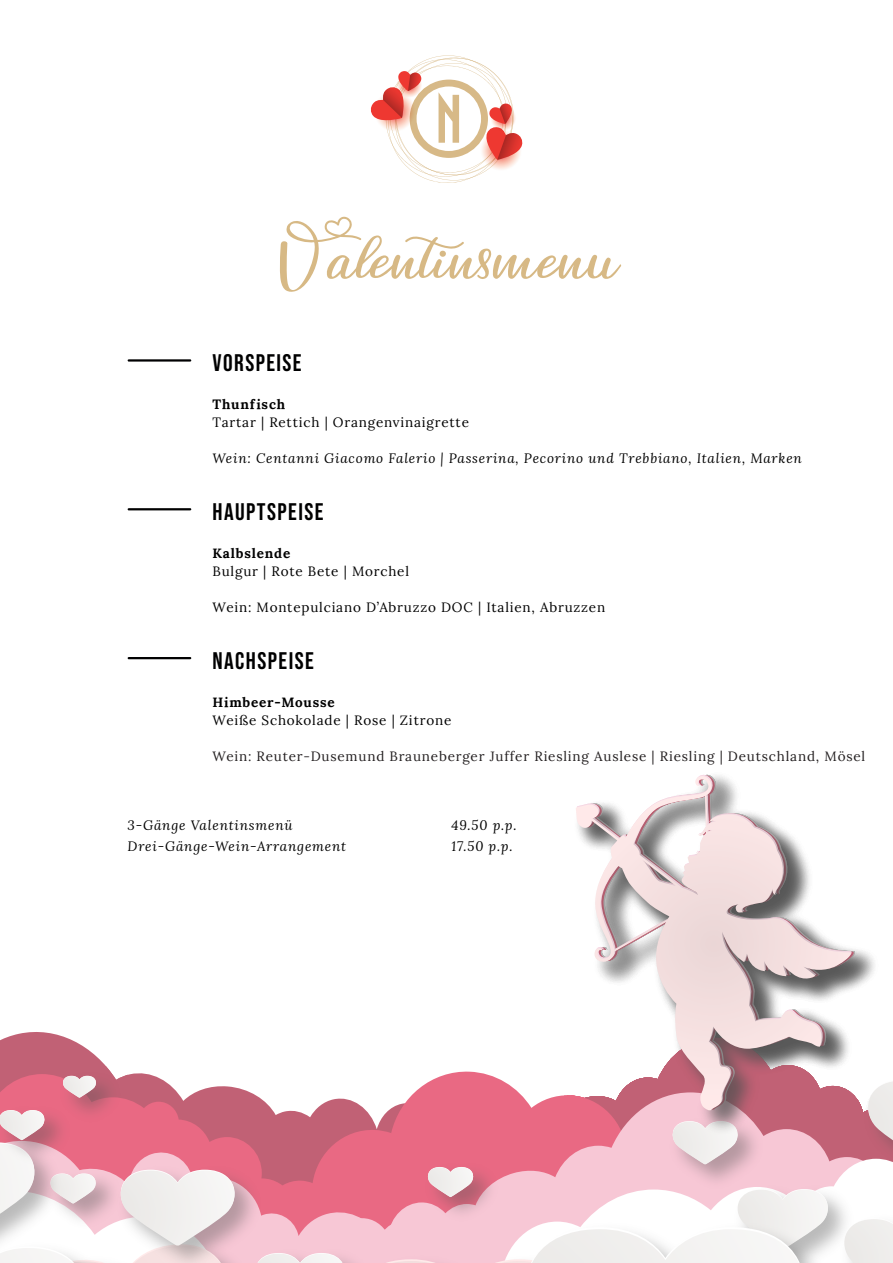
<style>
.page{position:relative;width:893px;height:1263px;background:#fff}
.page>*{position:absolute;margin:0;border:0;box-sizing:border-box;transform-origin:0 0}
.t1{font:108px "Femina";color:#d7b985}
.t2{font:24px "Bebas Neue";letter-spacing:.06em;color:#000001}
.t3{font:italic 13.5px "Lora";letter-spacing:.06em;color:#000001}
.t4{font:13.5px "Lora";letter-spacing:.06em;color:#000001}
.t5{font:13.5px "Lora";letter-spacing:.06em;color:#231f20}
.t6{font:700 13.5px "Lora";letter-spacing:.06em;color:#000001}
.s1{color:#fff}
</style>
<div class="page">
<svg style="left:0;top:1032px;width:106px;height:42px;fill:#c16175"></svg>
<svg style="left:0;top:1074px;width:512px;height:60px"></svg>
<svg style="left:249px;top:1092px;width:610px;height:67px"></svg>
<img style="left:54px;top:1066px;width:74px;height:44px">
<svg style="left:62px;top:1076px;width:35px;height:22px"></svg>
<img style="left:829px;top:1179px;width:14px;height:39px">
<img style="left:835px;top:1209px;width:11px;height:32px">
<svg style="left:842px;top:1218px;width:51px;height:45px"></svg>
<img style="left:829px;top:1218px;width:7px;height:29px">
<svg style="left:254px;top:1121px;width:575px;height:142px"></svg>
<img style="left:0;top:1101px;width:76px;height:9px">
<img style="left:237px;top:1160px;width:29px;height:103px">
<svg style="left:0;top:1110px;width:237px;height:153px"></svg>
<img style="left:859px;top:1144px;width:7px;height:18px">
<svg style="left:866px;top:1081px;width:27px;height:81px"></svg>
<img style="left:564px;top:774px;width:320px;height:370px">
<svg style="left:576px;top:776px;width:276px;height:336px"></svg>
<hr style="left:129px;top:359px;width:61px;height:3px;background:#000001">
<hr style="left:129px;top:508px;width:61px;height:2px;background:#000001">
<hr style="left:129px;top:657px;width:61px;height:2px;background:#000001">
<svg style="left:371px;top:55px;width:152px;height:128px"></svg>
<p class="t1" style="left:278px;top:207px;width:338px">Valentinsmenu</p>
<p class="t2" style="left:213px;top:349px;width:91px">VORSPEISE</p>
<p class="t6" style="left:213px;top:393px;width:74px">Thunfisch</p>
<p class="t4" style="left:213px;top:412px;width:258px">Tartar | Rettich | Orangenvinaigrette</p>
<p class="t3" style="left:213px;top:449px;width:591px">Wein: Centanni Giacomo Falerio | Passerina, Pecorino und Trebbiano, Italien, Marken</p>
<p class="t2" style="left:213px;top:498px;width:112px">HAUPTSPEISE</p>
<p class="t6" style="left:213px;top:542px;width:79px">Kalbslende</p>
<p class="t4" style="left:213px;top:561px;width:232px">Bulgur | Rote Bete | Morchel<span class="s1">soße</span></p>
<p class="t4" style="left:213px;top:597px;width:394px">Wein: Montepulciano D’Abruzzo DOC | Italien, Abruzzen</p>
<p class="t2" style="left:213px;top:647px;width:103px">NACHSPEISE</p>
<p class="t6" style="left:213px;top:690px;width:124px">Himbeer-Mousse</p>
<p class="t4" style="left:213px;top:710px;width:240px">Weiße Schokolade | Rose | Zitrone</p>
<p class="t5" style="left:213px;top:746px;width:654px">Wein: Reuter-Dusemund Brauneberger Juffer Riesling Auslese | Riesling | Deutschland, Mösel</p>
<p class="t3" style="left:128px;top:815px;width:166px">3-Gänge Valentinsmenü</p>
<p class="t3" style="left:452px;top:815px;width:66px">49.50 p.p.</p>
<p class="t3" style="left:128px;top:836px;width:220px">Drei-Gänge-Wein-Arrangement</p>
<p class="t3" style="left:452px;top:836px;width:62px">17.50 p.p.</p>
</div>
